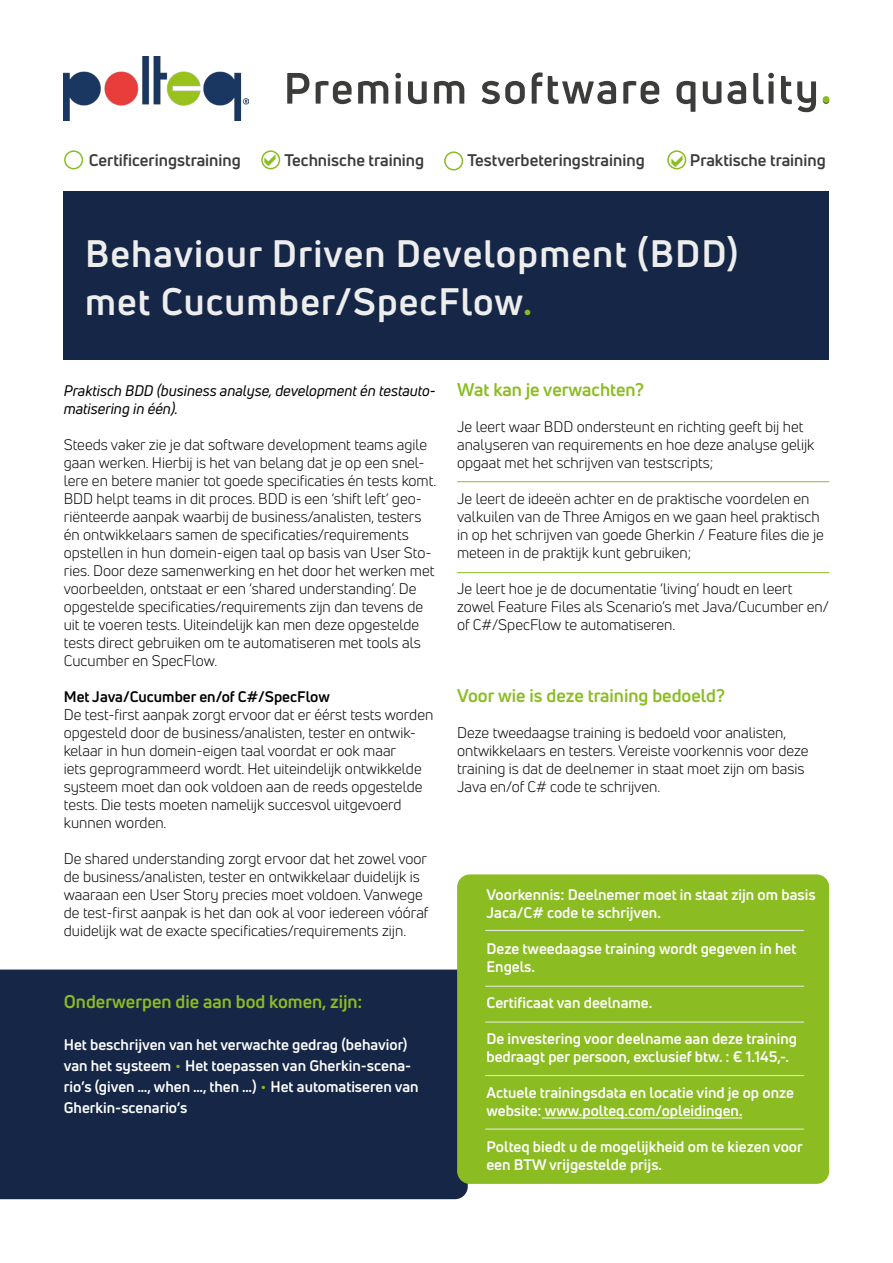
<style>
.page{position:relative;width:893px;height:1263px;background:#fff}
.page>*{position:absolute;margin:0;border:0;box-sizing:border-box;transform-origin:0 0}
.t1{font:700 37.5px/48px "Uni Neue";letter-spacing:.03em;color:#ededed}
.t2{font:700 18px "Uni Neue";color:#8bbc22}
.t3{font:700 16.5px "Uni Neue";color:#3c3c3b}
.t4{font:15px/18px "Uni Neue";color:#000}
.t5{font:700 15px/18px "Uni Neue";color:#fff}
.t6{font:italic 15px/18px "Uni Neue";color:#000}
.t7{font:700 15px "Uni Neue";color:#000}
.s1{color:#8bbc22}
</style>
<div class="page">
<div style="left:0;top:969px;width:468px;height:230px;background:#152646"></div>
<div style="left:64px;top:191px;width:765px;height:169px;background:#152646"></div>
<img style="left:64px;top:56px;width:184px;height:64px">
<svg style="left:287px;top:72px;width:542px;height:40px"></svg>
<div style="left:64px;top:150px;width:19px;height:19px;border:2px solid #8bbc22;border-radius:50%"></div>
<div style="left:261px;top:150px;width:19px;height:19px;border:2px solid #8bbc22;border-radius:50%"></div>
<div style="left:444px;top:151px;width:19px;height:19px;border:2px solid #8bbc22;border-radius:50%"></div>
<div style="left:667px;top:150px;width:19px;height:19px;border:2px solid #8bbc22;border-radius:50%"></div>
<div style="left:823px;top:96px;width:6px;height:7px;background:#8bbc22;border-radius:50%"></div>
<hr style="left:457px;top:572px;width:372px;height:1px;background:#8bbc22">
<hr style="left:457px;top:481px;width:372px;height:1px;background:#8bbc22">
<div style="left:457px;top:874px;width:372px;height:310px;background:#8bbc22;border-radius:13px"></div>
<hr style="left:542px;top:1118px;width:200px;height:1px;background:#fff">
<hr style="left:485px;top:1075px;width:319px;height:1px;background:#ededed">
<hr style="left:485px;top:1129px;width:319px;height:1px;background:#ededed">
<hr style="left:485px;top:1022px;width:319px;height:1px;background:#ededed">
<hr style="left:485px;top:930px;width:319px;height:1px;background:#ededed">
<hr style="left:485px;top:986px;width:319px;height:1px;background:#ededed">
<svg style="left:671px;top:155px;width:12px;height:12px"></svg>
<p class="t3" style="left:89px;top:149px;width:154px">Certificeringstraining</p>
<p class="t3" style="left:284px;top:149px;width:141px">Technische training</p>
<p class="t3" style="left:467px;top:149px;width:179px">Testverbeteringstraining</p>
<p class="t3" style="left:690px;top:149px;width:137px">Praktische training</p>
<h1 class="t1" style="left:85px;top:229px;width:655px">Behaviour Driven Development (BDD) met Cucumber/SpecFlow<span class="s1">.</span></h1>
<p class="t6" style="left:64px;top:382px;width:374px">Praktisch BDD (business analyse, development én testauto&shy;matisering in één).</p>
<p class="t4" style="left:64px;top:436px;width:374px">Steeds vaker zie je dat software development teams agile gaan werken. Hierbij is het van belang dat je op een snel&shy;lere en betere manier tot goede specificaties én tests komt.<br>BDD helpt teams in dit proces. BDD is een ‘shift left’ geo&shy;riënteerde aanpak waarbij de business/analisten, testers én ontwikkelaars samen de specificaties/requirements opstellen in hun domein-eigen taal op basis van User Sto&shy;ries. Door deze samenwerking en het door het werken met voorbeelden, ontstaat er een ‘shared understanding’. De opgestelde specificaties/requirements zijn dan tevens de uit te voeren tests. Uiteindelijk kan men deze opgestelde tests direct gebruiken om te automatiseren met tools als Cucumber en SpecFlow.</p>
<p class="t7" style="left:64px;top:687px;width:268px">Met Java/Cucumber en/of C#/SpecFlow</p>
<p class="t4" style="left:64px;top:706px;width:371px">De test-first aanpak zorgt ervoor dat er éérst tests worden opgesteld door de business/analisten, tester en ontwik&shy;kelaar in hun domein-eigen taal voordat er ook maar<br>iets geprogrammeerd wordt. Het uiteindelijk ontwikkelde systeem moet dan ook voldoen aan de reeds opgestelde tests. Die tests moeten namelijk succesvol uitgevoerd kunnen worden.</p>
<p class="t4" style="left:64px;top:850px;width:366px">De shared understanding zorgt ervoor dat het zowel voor de business/analisten, tester en ontwikkelaar duidelijk is waaraan een User Story precies moet voldoen. Vanwege de test-first aanpak is het dan ook al voor iedereen vóóraf duidelijk wat de exacte specificaties/requirements zijn.</p>
<p class="t2" style="left:64px;top:990px;width:300px">Onderwerpen die aan bod komen, zijn:</p>
<p class="t5" style="left:64px;top:1034px;width:356px;line-height:21px">Het beschrijven van het verwachte gedrag (behavior) van het systeem <sup>.</sup> Het toepassen van Gherkin-scena&shy;rio’s (given …, when …, then …) <sup>.</sup> Het automatiseren van Gherkin-scenario’s</p>
<p class="t2" style="left:457px;top:378px;width:188px">Wat kan je verwachten?</p>
<p class="t4" style="left:457px;top:418px;width:359px">Je leert waar BDD ondersteunt en richting geeft bij het analyseren van requirements en hoe deze analyse gelijk opgaat met het schrijven van testscripts;</p>
<p class="t4" style="left:457px;top:490px;width:368px">Je leert de ideeën achter en de praktische voordelen en valkuilen van de Three Amigos en we gaan heel praktisch in op het schrijven van goede Gherkin / Feature files die je meteen in de praktijk kunt gebruiken;</p>
<p class="t4" style="left:457px;top:580px;width:373px">Je leert hoe je de documentatie ‘living’ houdt en leert zowel Feature Files als Scenario’s met Java/Cucumber en/ of C#/SpecFlow te automatiseren.</p>
<p class="t2" style="left:457px;top:684px;width:269px">Voor wie is deze training bedoeld?</p>
<p class="t4" style="left:457px;top:724px;width:353px">Deze tweedaagse training is bedoeld voor analisten, ontwikkelaars en testers. Vereiste voorkennis voor deze training is dat de deelnemer in staat moet zijn om basis Java en/of C# code te schrijven.</p>
<p class="t5" style="left:486px;top:885px;width:331px">Voorkennis: Deelnemer moet in staat zijn om basis<br>Jaca/C# code te schrijven.</p>
<p class="t5" style="left:486px;top:939px;width:311px">Deze tweedaagse training wordt gegeven in het<br>Engels.</p>
<p class="t5" style="left:486px;top:993px;width:167px">Certificaat van deelname.</p>
<p class="t5" style="left:486px;top:1029px;width:312px">De investering voor deelname aan deze training bedraagt per persoon, exclusief btw. : € 1.145,-.</p>
<p class="t5" style="left:486px;top:1083px;width:309px">Actuele trainingsdata en locatie vind je op onze website: www.polteq.com/opleidingen.</p>
<p class="t5" style="left:486px;top:1137px;width:318px">Polteq biedt u de mogelijkheid om te kiezen voor een BTW vrijgestelde prijs.</p>
</div>
